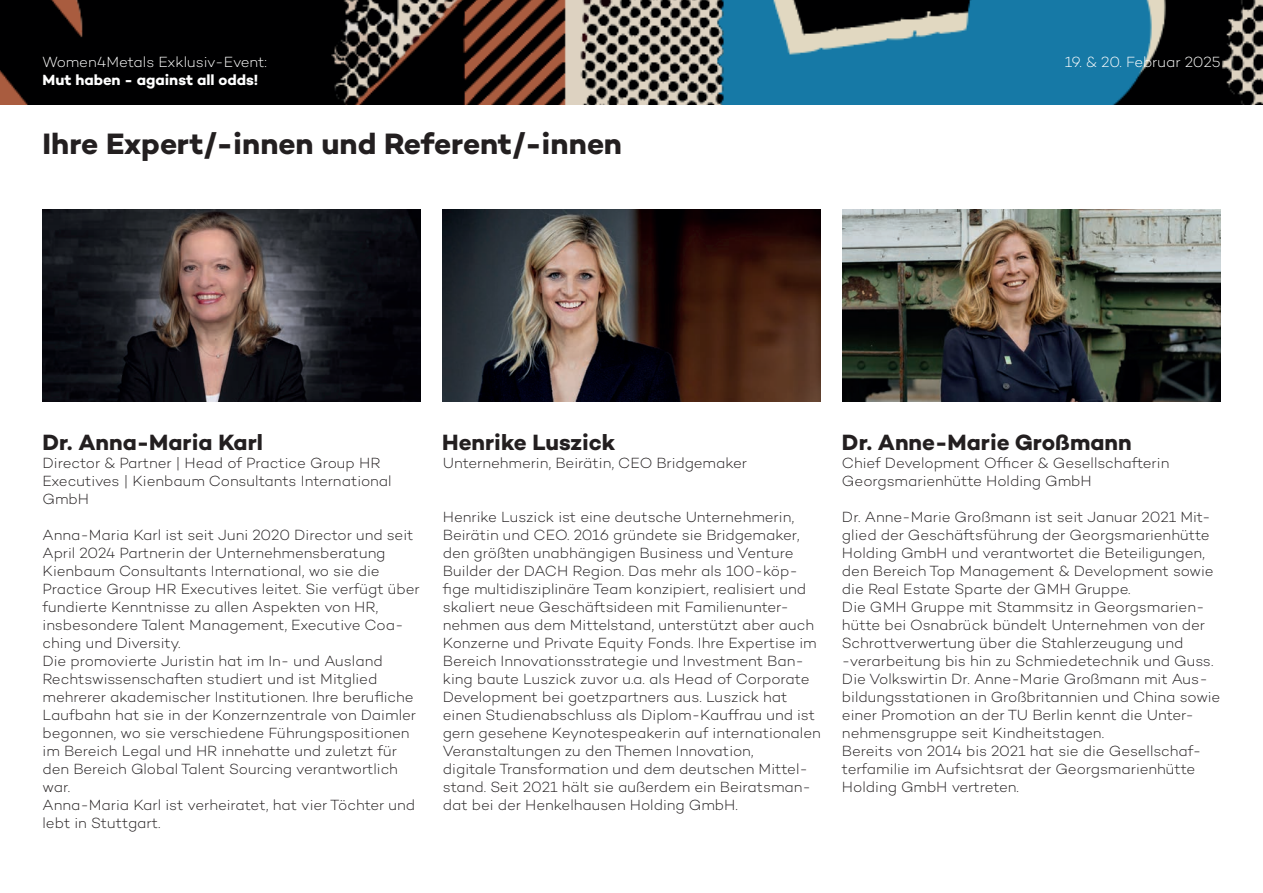
<style>
.page{position:relative;width:1263px;height:893px;background:#fff}
.page>*{position:absolute;margin:0;border:0;box-sizing:border-box;transform-origin:0 0}
.t1{font:700 30px "Campton";color:#231f20}
.t2{font:700 22.5px "Campton";color:#231f20}
.t3{font:300 15px/18px "Campton";color:#231f20}
.t4{font:300 15px "Campton";letter-spacing:-.01em;color:#fff}
.t5{font:700 15px "Campton";color:#fff}
</style>
<div class="page">
<img style="left:0;top:0;width:1263px;height:104px">
<img style="left:442px;top:209px;width:379px;height:193px">
<img style="left:43px;top:209px;width:378px;height:193px">
<img style="left:842px;top:209px;width:378px;height:193px">
<p class="t4" style="left:43px;top:52px;width:226px">Women4Metals Exklusiv-Event:</p>
<p class="t5" style="left:43px;top:70px;width:217px">Mut haben - against all odds!</p>
<h1 class="t1" style="left:43px;top:125px;width:581px">Ihre Expert/-innen und Referent/-innen</h1>
<p class="t4" style="left:1065px;top:52px;width:157px">19. &amp; 20. Februar 2025</p>
<h2 class="t2" style="left:43px;top:428px;width:222px">Dr. Anna-Maria Karl</h2>
<p class="t3" style="left:43px;top:454px;width:351px">Director &amp; Partner | Head of Practice Group HR<br>Executives | Kienbaum Consultants International<br>GmbH</p>
<p class="t3" style="left:43px;top:526px;width:379px">Anna-Maria Karl ist seit Juni 2020 Director und seit April 2024 Partnerin der Unternehmensberatung Kienbaum Consultants International, wo sie die Practice Group HR Executives leitet. Sie verfügt über fundierte Kenntnisse zu allen Aspekten von HR, insbesondere Talent Management, Executive Coa&shy;ching und Diversity.<br>Die promovierte Juristin hat im In- und Ausland Rechtswissenschaften studiert und ist Mitglied mehrerer akademischer Institutionen. Ihre berufliche Laufbahn hat sie in der Konzernzentrale von Daimler begonnen, wo sie verschiedene Führungspositionen im Bereich Legal und HR innehatte und zuletzt für den Bereich Global Talent Sourcing verantwortlich war.<br>Anna-Maria Karl ist verheiratet, hat vier Töchter und lebt in Stuttgart.</p>
<h2 class="t2" style="left:442px;top:428px;width:175px">Henrike Luszick</h2>
<p class="t3" style="left:443px;top:454px;width:306px">Unternehmerin, Beirätin, CEO Bridgemaker</p>
<p class="t3" style="left:443px;top:508px;width:379px">Henrike Luszick ist eine deutsche Unternehmerin, Beirätin und CEO. 2016 gründete sie Bridgemaker, den größten unabhängigen Business und Venture Builder der DACH Region. Das mehr als 100-köp&shy;fige multidisziplinäre Team konzipiert, realisiert und skaliert neue Geschäftsideen mit Familienunter&shy;nehmen aus dem Mittelstand, unterstützt aber auch Konzerne und Private Equity Fonds. Ihre Expertise im Bereich Innovationsstrategie und Investment Ban&shy;king baute Luszick zuvor u.a. als Head of Corporate Development bei goetzpartners aus. Luszick hat einen Studienabschluss als Diplom-Kauffrau und ist gern gesehene Keynotespeakerin auf internationalen Veranstaltungen zu den Themen Innovation,<br>digitale Transformation und dem deutschen Mittel&shy;stand. Seit 2021 hält sie außerdem ein Beiratsman&shy;dat bei der Henkelhausen Holding GmbH.</p>
<h2 class="t2" style="left:842px;top:428px;width:291px">Dr. Anne-Marie Großmann</h2>
<p class="t3" style="left:842px;top:454px;width:329px">Chief Development Officer &amp; Gesellschafterin<br>Georgsmarienhütte Holding GmbH</p>
<p class="t3" style="left:842px;top:508px;width:380px">Dr. Anne-Marie Großmann ist seit Januar 2021 Mit&shy;glied der Geschäftsführung der Georgsmarienhütte Holding GmbH und verantwortet die Beteiligungen, den Bereich Top Management &amp; Development sowie die Real Estate Sparte der GMH Gruppe.<br>Die GMH Gruppe mit Stammsitz in Georgsmarien&shy;hütte bei Osnabrück bündelt Unternehmen von der Schrottverwertung über die Stahlerzeugung und -verarbeitung bis hin zu Schmiedetechnik und Guss.<br>Die Volkswirtin Dr. Anne-Marie Großmann mit Aus&shy;bildungsstationen in Großbritannien und China sowie einer Promotion an der TU Berlin kennt die Unter&shy;nehmensgruppe seit Kindheitstagen.<br>Bereits von 2014 bis 2021 hat sie die Gesellschaf&shy;terfamilie im Aufsichtsrat der Georgsmarienhütte Holding GmbH vertreten.</p>
</div>
